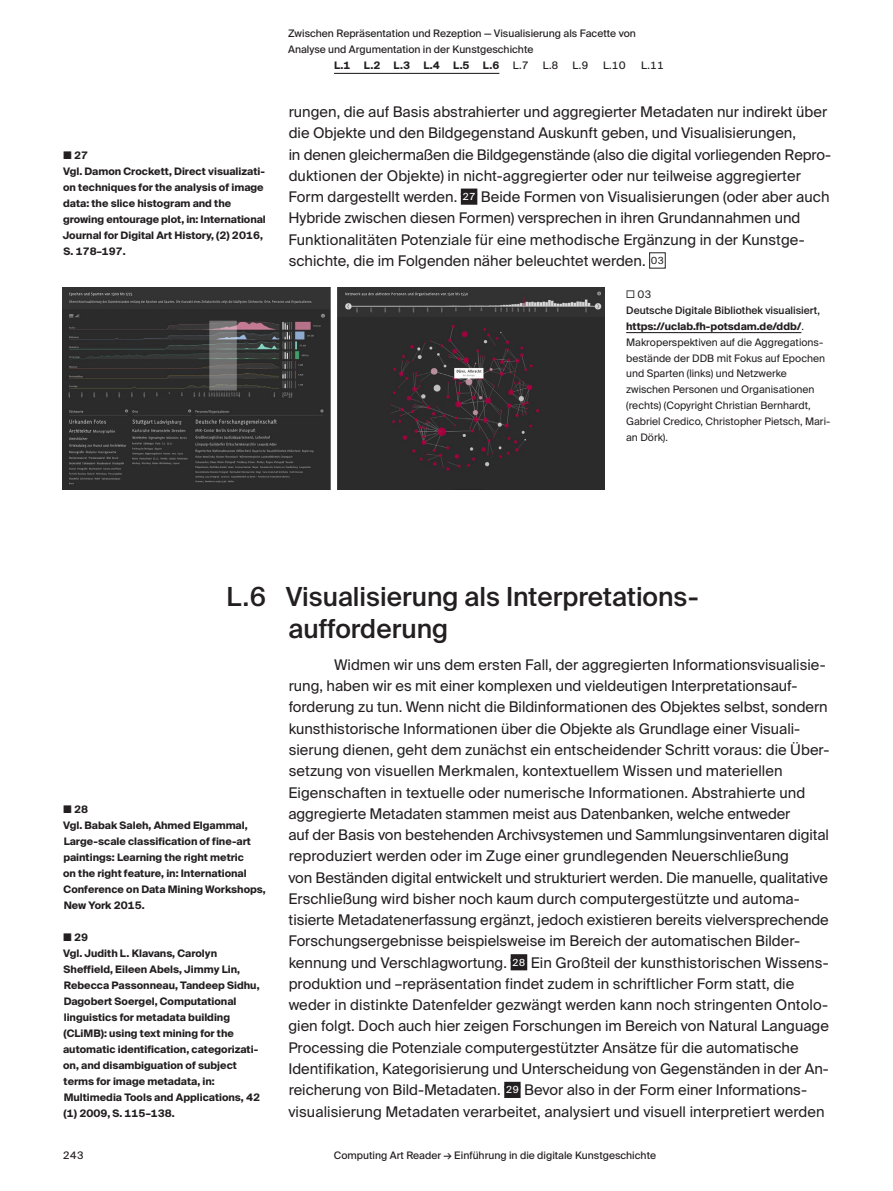
<style>
.page{position:relative;width:893px;height:1191px;background:#fff}
.page>*{position:absolute;margin:0;border:0;box-sizing:border-box;transform-origin:0 0}
.t1{font:500 26.25px/32px "Suisse Intl";color:#231f20}
.t2{font:14.7px/21.3px "Suisse Intl";color:#231f20}
.t3{font:700 10.35px/15.9px "Suisse Intl";color:#231f20}
.t4{font:10.35px/15.9px "Suisse Intl";color:#231f20}
.t5{font:10.35px/15.9px "Suisse Intl";color:#231f20}
.s1{font-weight:300;font-size:14.1px}
.s2{font-size:9.75px}
.s3{font-size:9.75px;color:#fff}
.s4{font-weight:500}
.s5{font-weight:700}
</style>
<div class="page">
<hr style="left:626px;top:332px;width:175px;height:1px;background:#231f20">
<img style="left:63px;top:287px;width:542px;height:202px">
<hr style="left:334px;top:73px;width:165px;height:1px;background:#231f20">
<div style="left:461px;top:188px;width:16px;height:17px;background:#231f20"></div>
<div style="left:511px;top:954px;width:16px;height:16px;background:#231f20"></div>
<div style="left:504px;top:1081px;width:17px;height:17px;background:#231f20"></div>
<div style="left:649px;top:252px;width:17px;height:16px;border:1px solid #231f20"></div>
<p class="t3" style="left:63px;top:148px;width:205px"><span class="s1">■</span> 27<br>Vgl. Damon Crockett, Direct visualizati&shy;on techniques for the analysis of image data: the slice histogram and the growing entourage plot, in: International<br>Journal for Digital Art History, (2) 2016,<br>S. 178–197.</p>
<p class="t5" style="left:288px;top:26px;width:349px">Zwischen Repräsentation und Rezeption — Visualisierung als Facette von<br>Analyse und Argumentation in der Kunstgeschichte</p>
<p class="t3" style="left:334px;top:58px;width:18px">L.1</p>
<p class="t3" style="left:364px;top:58px;width:18px">L.2</p>
<p class="t3" style="left:394px;top:58px;width:18px">L.3</p>
<p class="t3" style="left:423px;top:58px;width:18px">L.4</p>
<p class="t3" style="left:453px;top:58px;width:18px">L.5</p>
<p class="t3" style="left:483px;top:58px;width:18px">L.6</p>
<p class="t5" style="left:513px;top:58px;width:17px">L.7</p>
<p class="t5" style="left:543px;top:58px;width:17px">L.8</p>
<p class="t5" style="left:572px;top:58px;width:17px">L.9</p>
<p class="t5" style="left:603px;top:58px;width:24px">L.10</p>
<p class="t5" style="left:641px;top:58px;width:24px">L.11</p>
<p class="t2" style="left:288px;top:101px;width:543px">rungen, die auf Basis abstrahierter und aggregierter Metadaten nur indirekt über die Objekte und den Bildgegenstand Auskunft geben, und Visualisierungen,<br>in denen gleichermaßen die Bildgegenstände (also die digital vorliegenden Repro&shy;duktionen der Objekte) in nicht-aggregierter oder nur teilweise aggregierter Form dargestellt werden. <span class="s2">'</span><span class="s3">27</span><span class="s2">'</span> Beide Formen von Visualisierungen (oder aber auch Hybride zwischen diesen Formen) versprechen in ihren Grundannahmen und Funktionalitäten Potenziale für eine methodische Ergänzung in der Kunstge&shy;schichte, die im Folgenden näher beleuchtet werden. <span class="s3">'</span><span class="s2">03</span><span class="s3">'</span></p>
<p class="t4" style="left:626px;top:286px;width:206px"><span class="s1">□</span> 03<br><span class="s4">Deutsche Digitale Bibliothek visualisiert, </span><span class="s5">https://uclab.fh-potsdam.de/ddb/</span>.<br>Makroperspektiven auf die Aggregations&shy;bestände der DDB mit Fokus auf Epochen und Sparten (links) und Netzwerke zwischen Personen und Organisationen (rechts) (Copyright Christian Bernhardt, Gabriel Credico, Christopher Pietsch, Mari&shy;an Dörk).</p>
<h1 class="t1" style="left:227px;top:581px;width:42px">L.6</h1>
<p class="t3" style="left:63px;top:802px;width:204px"><span class="s1">■</span> 28<br>Vgl. Babak Saleh, Ahmed Elgammal,<br>Large-scale classification of fine-art paintings: Learning the right metric<br>on the right feature, in: International<br>Conference on Data Mining Workshops,<br>New York 2015.</p>
<p class="t3" style="left:63px;top:929px;width:198px"><span class="s1">■</span> 29<br>Vgl. Judith L. Klavans, Carolyn<br>Sheffield, Eileen Abels, Jimmy Lin,<br>Rebecca Passonneau, Tandeep Sidhu,<br>Dagobert Soergel, Computational linguistics for metadata building (CLiMB): using text mining for the automatic identification, categorizati&shy;on, and disambiguation of subject terms for image metadata, in:<br>Multimedia Tools and Applications, 42 (1) 2009, S. 115–138.</p>
<p class="t5" style="left:63px;top:1147px;width:23px">243</p>
<h1 class="t1" style="left:286px;top:581px;width:412px">Visualisierung als Interpretations&shy;aufforderung</h1>
<p class="t2" style="left:288px;top:654px;width:543px;text-indent:46px">Widmen wir uns dem ersten Fall, der aggregierten Informationsvisualisie&shy;rung, haben wir es mit einer komplexen und vieldeutigen Interpretationsauf&shy;forderung zu tun. Wenn nicht die Bildinformationen des Objektes selbst, sondern kunsthistorische Informationen über die Objekte als Grundlage einer Visuali&shy;sierung dienen, geht dem zunächst ein entscheidender Schritt voraus: die Über&shy;setzung von visuellen Merkmalen, kontextuellem Wissen und materiellen Eigenschaften in textuelle oder numerische Informationen. Abstrahierte und aggregierte Metadaten stammen meist aus Datenbanken, welche entweder<br>auf der Basis von bestehenden Archivsystemen und Sammlungsinventaren digital reproduziert werden oder im Zuge einer grundlegenden Neuerschließung<br>von Beständen digital entwickelt und strukturiert werden. Die manuelle, qualitative Erschließung wird bisher noch kaum durch computergestützte und automa&shy;tisierte Metadatenerfassung ergänzt, jedoch existieren bereits vielversprechende Forschungsergebnisse beispielsweise im Bereich der automatischen Bilder&shy;kennung und Verschlagwortung. <span class="s2">'</span><span class="s3">28</span><span class="s2">'</span> Ein Großteil der kunsthistorischen Wissens&shy;produktion und –repräsentation findet zudem in schriftlicher Form statt, die weder in distinkte Datenfelder gezwängt werden kann noch stringenten Ontolo&shy;gien folgt. Doch auch hier zeigen Forschungen im Bereich von Natural Language Processing die Potenziale computergestützter Ansätze für die automatische Identifikation, Kategorisierung und Unterscheidung von Gegenständen in der An&shy;reicherung von Bild-Metadaten. <span class="s2">'</span><span class="s3">29</span><span class="s2">'</span> Bevor also in der Form einer Informations&shy;visualisierung Metadaten verarbeitet, analysiert und visuell interpretiert werden</p>
<p class="t5" style="left:334px;top:1147px;width:324px">Computing Art Reader → Einführung in die digitale Kunstgeschichte</p>
</div>
